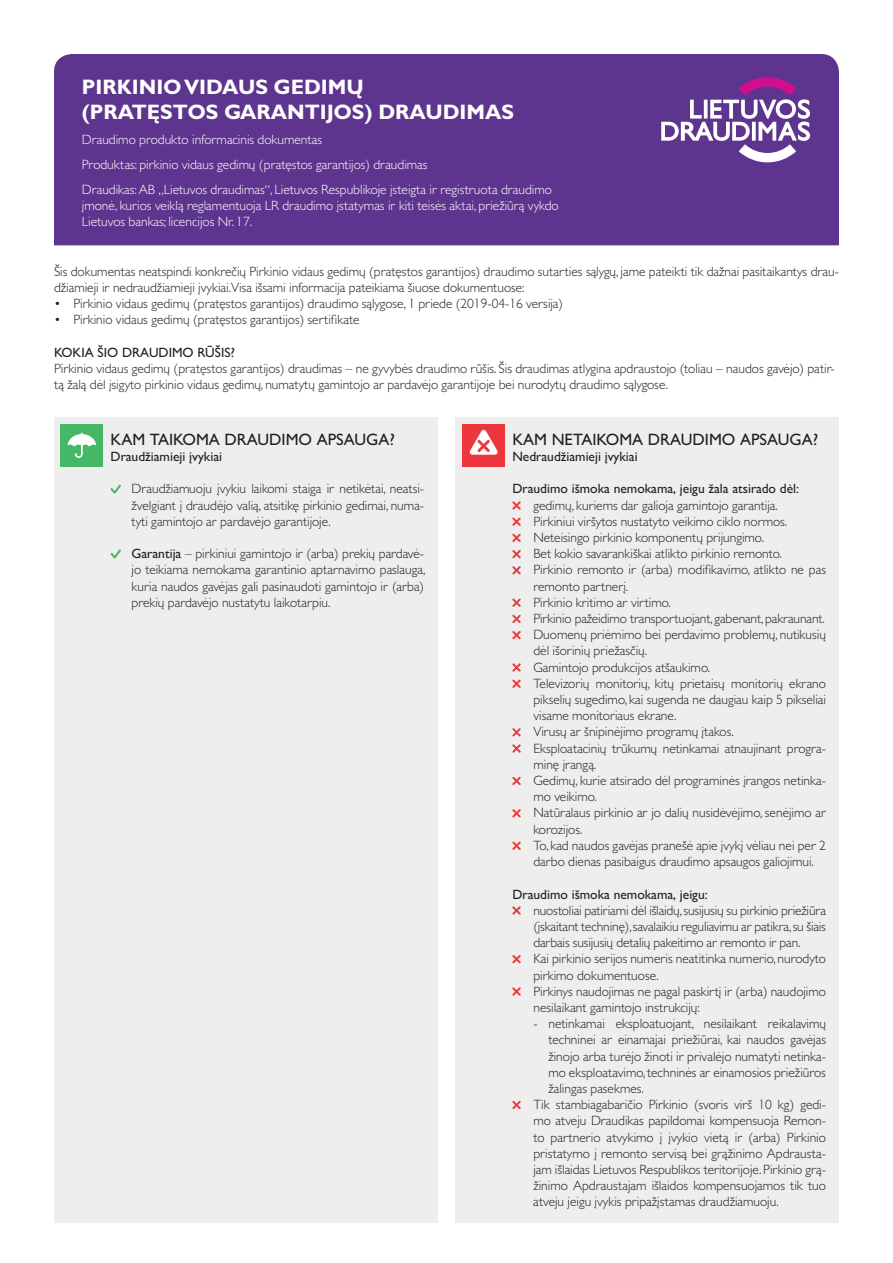
<style>
.page{position:relative;width:893px;height:1263px;background:#fff}
.page>*{position:absolute;margin:0;border:0;box-sizing:border-box;transform-origin:0 0}
.t1{font:700 21px/25.2px "Gill Sans LD";color:#fff}
.t2{font:500 16.5px "Gill Sans LD";color:#231f20}
.t3{font:300 13.5px/16.2px "Gill Sans LD";color:#231f20}
.t4{font:300 13.5px/24.8px "Gill Sans LD";color:#fff}
.t5{font:500 13.5px "Gill Sans LD";color:#231f20}
.s1{font-weight:500}
</style>
<div class="page">
<div style="left:455px;top:417px;width:384px;height:805px;background:#eeeeef"></div>
<div style="left:54px;top:417px;width:383px;height:805px;background:#eeeeef"></div>
<svg style="left:111px;top:485px;width:10px;height:8px"></svg>
<svg style="left:111px;top:549px;width:10px;height:9px"></svg>
<svg style="left:512px;top:501px;width:9px;height:9px"></svg>
<svg style="left:512px;top:518px;width:9px;height:8px"></svg>
<svg style="left:512px;top:534px;width:9px;height:8px"></svg>
<svg style="left:512px;top:550px;width:9px;height:8px"></svg>
<svg style="left:512px;top:566px;width:9px;height:8px"></svg>
<svg style="left:512px;top:598px;width:9px;height:9px"></svg>
<svg style="left:512px;top:615px;width:9px;height:8px"></svg>
<svg style="left:512px;top:631px;width:9px;height:8px"></svg>
<svg style="left:512px;top:663px;width:9px;height:9px"></svg>
<svg style="left:512px;top:680px;width:9px;height:8px"></svg>
<svg style="left:512px;top:728px;width:9px;height:8px"></svg>
<svg style="left:512px;top:744px;width:9px;height:9px"></svg>
<svg style="left:512px;top:777px;width:9px;height:8px"></svg>
<svg style="left:512px;top:809px;width:9px;height:8px"></svg>
<svg style="left:512px;top:842px;width:9px;height:8px"></svg>
<svg style="left:512px;top:906px;width:9px;height:9px"></svg>
<svg style="left:512px;top:955px;width:9px;height:8px"></svg>
<svg style="left:512px;top:987px;width:9px;height:9px"></svg>
<svg style="left:512px;top:1101px;width:9px;height:8px"></svg>
<div style="left:61px;top:424px;width:42px;height:42px;background:#44b865"></div>
<svg style="left:68px;top:433px;width:28px;height:25px"></svg>
<div style="left:462px;top:424px;width:43px;height:42px;background:#ee363d"></div>
<svg style="left:470px;top:430px;width:28px;height:25px"></svg>
<div style="left:54px;top:54px;width:785px;height:191px;background:#5e358e"></div>
<svg style="left:661px;top:77px;width:149px;height:85px"></svg>
<h1 class="t1" style="left:82px;top:74px;width:434px">PIRKINIO VIDAUS GEDIMŲ<br>(PRATĘSTOS GARANTIJOS) DRAUDIMAS</h1>
<p class="t4" style="left:82px;top:127px;width:472px">Draudimo produkto informacinis dokumentas<br>Produktas: pirkinio vidaus gedimų (pratęstos garantijos) draudimas<br>Draudikas:AB „Lietuvos draudimas“, Lietuvos Respublikoje įsteigta ir registruota draudimo</p>
<p class="t4" style="left:82px;top:197px;width:478px;line-height:16.2px">įmonė, kurios veiklą reglamentuoja LR draudimo įstatymas ir kiti teisės aktai, priežiūrą vykdo<br>Lietuvos bankas; licencijos Nr. 17.</p>
<p class="t3" style="left:54px;top:263px;width:786px">Šis dokumentas neatspindi konkrečių Pirkinio vidaus gedimų (pratęstos garantijos) draudimo sutarties sąlygų, jame pateikti tik dažnai pasitaikantys drau&shy;džiamieji ir nedraudžiamieji įvykiai.Visa išsami informacija pateikiama šiuose dokumentuose:</p>
<p class="t3" style="left:54px;top:295px;width:511px">• Pirkinio vidaus gedimų (pratęstos garantijos) draudimo sąlygose, 1 priede (2019-04-16 versija)</p>
<p class="t3" style="left:54px;top:312px;width:307px">• Pirkinio vidaus gedimų (pratęstos garantijos) sertifikate</p>
<p class="t5" style="left:54px;top:344px;width:183px">Kokia šio draudimo rūšis?</p>
<p class="t3" style="left:54px;top:360px;width:782px">Pirkinio vidaus gedimų (pratęstos garantijos) draudimas – ne gyvybės draudimo rūšis. Šis draudimas atlygina apdraustojo (toliau – naudos gavėjo) patir&shy;tą žalą dėl įsigyto pirkinio vidaus gedimų, numatytų gamintojo ar pardavėjo garantijoje bei nurodytų draudimo sąlygose.</p>
<p class="t2" style="left:111px;top:429px;width:286px">Kam taikoma draudimo apsauga?</p>
<p class="t5" style="left:111px;top:448px;width:113px">Draudžiamieji įvykiai</p>
<p class="t3" style="left:132px;top:481px;width:294px;text-align:justify">Draudžiamuoju įvykiu laikomi staiga ir netikėtai, neatsi&shy;žvelgiant į draudėjo valią, atsitikę pirkinio gedimai, numa&shy;tyti gamintojo ar pardavėjo garantijoje.</p>
<p class="t3" style="left:132px;top:545px;width:295px;text-align:justify"><span class="s1">Garantija</span> – pirkiniui gamintojo ir (arba) prekių pardavė&shy;jo teikiama nemokama garantinio aptarnavimo paslauga, kuria naudos gavėjas gali pasinaudoti gamintojo ir (arba) prekių pardavėjo nustatytu laikotarpiu.</p>
<p class="t2" style="left:512px;top:429px;width:307px">Kam netaikoma draudimo apsauga?</p>
<p class="t5" style="left:512px;top:448px;width:127px">Nedraudžiamieji įvykiai</p>
<p class="t5" style="left:512px;top:481px;width:288px">Draudimo išmoka nemokama, jeigu žala atsirado dėl:</p>
<p class="t3" style="left:533px;top:497px;width:294px">gedimų, kuriems dar galioja gamintojo garantija.<br>Pirkiniui viršytos nustatyto veikimo ciklo normos.<br>Neteisingo pirkinio komponentų prijungimo.<br>Bet kokio savarankiškai atlikto pirkinio remonto.<br>Pirkinio remonto ir (arba) modifikavimo, atlikto ne pas remonto partnerį.<br>Pirkinio kritimo ar virtimo.<br>Pirkinio pažeidimo transportuojant, gabenant, pakraunant.<br>Duomenų priėmimo bei perdavimo problemų, nutikusių dėl išorinių priežasčių.<br>Gamintojo produkcijos atšaukimo.<br>Televizorių monitorių, kitų prietaisų monitorių ekrano pikselių sugedimo, kai sugenda ne daugiau kaip 5 pikseliai visame monitoriaus ekrane.<br>Virusų ar šnipinėjimo programų įtakos.<br>Eksploatacinių trūkumų netinkamai atnaujinant progra&shy;minę įrangą.<br>Gedimų, kurie atsirado dėl programinės įrangos netinka&shy;mo veikimo.<br>Natūralaus pirkinio ar jo dalių nusidėvėjimo, senėjimo ar korozijos.<br>To, kad naudos gavėjas pranešė apie įvykį vėliau nei per 2 darbo dienas pasibaigus draudimo apsaugos galiojimui.</p>
<p class="t5" style="left:512px;top:886px;width:197px">Draudimo išmoka nemokama, jeigu:</p>
<p class="t3" style="left:533px;top:902px;width:294px">nuostoliai patiriami dėl išlaidų,susijusių su pirkinio priežiūra (įskaitant techninę),savalaikiu reguliavimu ar patikra,su šiais darbais susijusių detalių pakeitimo ar remonto ir pan.<br>Kai pirkinio serijos numeris neatitinka numerio, nurodyto pirkimo dokumentuose.<br>Pirkinys naudojimas ne pagal paskirtį ir (arba) naudojimo nesilaikant gamintojo instrukcijų:</p>
<p class="t3" style="left:533px;top:1015px;width:294px">- netinkamai eksploatuojant, nesilaikant reikalavimų</p>
<p class="t3" style="left:548px;top:1031px;width:279px">techninei ar einamajai priežiūrai, kai naudos gavėjas</p>
<p class="t3" style="left:548px;top:1048px;width:279px">žinojo arba turėjo žinoti ir privalėjo numatyti netinka-</p>
<p class="t3" style="left:548px;top:1064px;width:279px">mo eksploatavimo,techninės ar einamosios priežiūros</p>
<p class="t3" style="left:548px;top:1080px;width:97px">žalingas pasekmes.</p>
<p class="t3" style="left:533px;top:1096px;width:294px">Tik stambiagabaričio Pirkinio (svoris virš 10 kg) gedi-</p>
<p class="t3" style="left:533px;top:1112px;width:294px">mo atveju Draudikas papildomai kompensuoja Remon-</p>
<p class="t3" style="left:533px;top:1129px;width:294px">to partnerio atvykimo į įvykio vietą ir (arba) Pirkinio</p>
<p class="t3" style="left:533px;top:1145px;width:294px">pristatymo į remonto servisą bei grąžinimo Apdrausta-</p>
<p class="t3" style="left:533px;top:1161px;width:294px">jam išlaidas Lietuvos Respublikos teritorijoje. Pirkinio grą-</p>
<p class="t3" style="left:533px;top:1177px;width:294px">žinimo Apdraustajam išlaidos kompensuojamos tik tuo</p>
<p class="t3" style="left:533px;top:1193px;width:247px">atveju jeigu įvykis pripažįstamas draudžiamuoju.</p>
</div>
